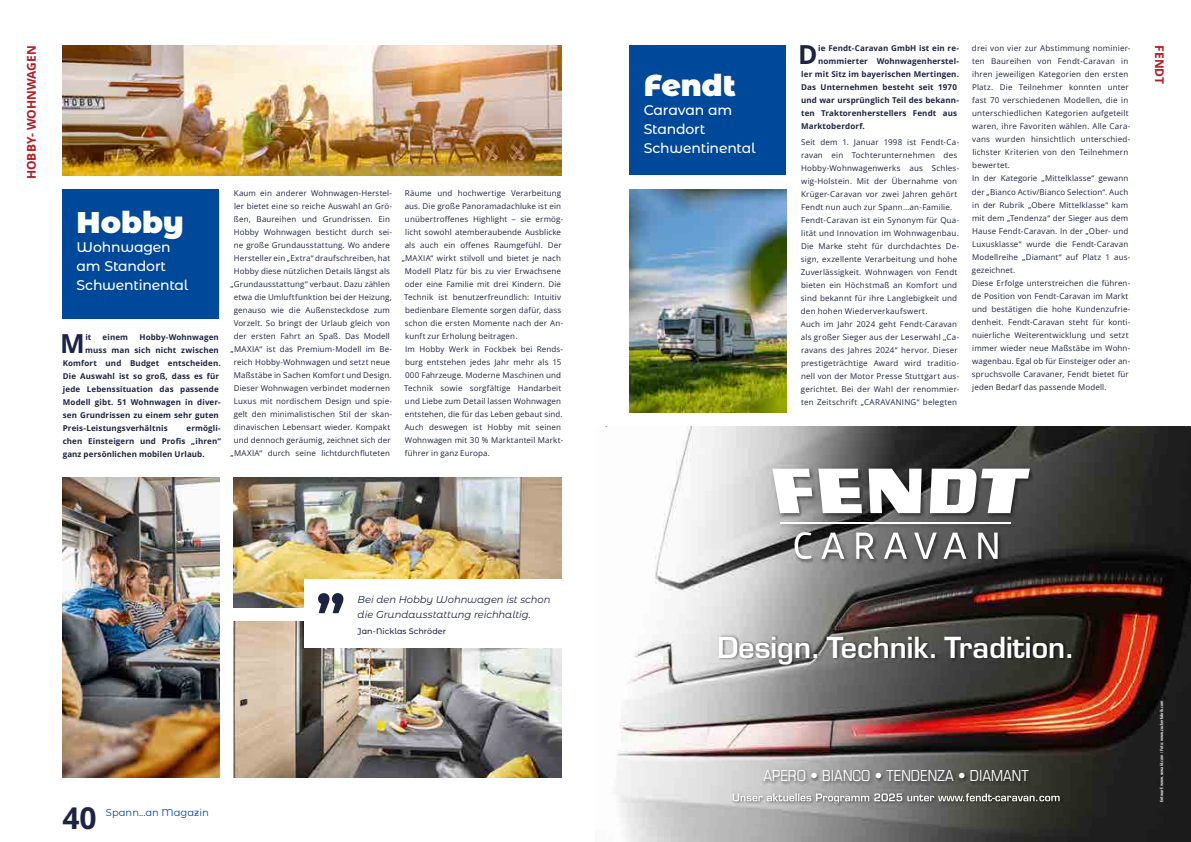
<style>
.page{position:relative;width:1191px;height:842px;background:#fff}
.page>*{position:absolute;margin:0;border:0;box-sizing:border-box;transform-origin:0 0}
.t1{font:900 30px "Montserrat Alternates";letter-spacing:-.005em;color:#fff}
.t2{font:700 30px "Open Sans";color:#1d2443}
.t3{font:600 28.4px "Eurostile";color:#fff}
.t4{font:700 26.2px "Open Sans";color:#1d2443}
.t5{font:condensed 15.1px "Eurostile";color:#fff}
.t6{font:500 14px/19px "Montserrat Alternates";letter-spacing:-.015em;color:#fff}
.t7{font:700 12px "Open Sans";color:#b81820}
.t8{font:italic 10px/15px "Montserrat Alternates";letter-spacing:-.005em;color:#1d2443}
.t9{font:10px "Montserrat Alternates";color:#00489a}
.t10{font:8px/13px "Open Sans";letter-spacing:.02em;color:#1d2443}
.t11{font:700 8px/13px "Open Sans";letter-spacing:.015em;color:#1d2443;text-align:justify}
.t12{font:500 8px "Montserrat Alternates";letter-spacing:.005em;color:#1d2443}
.t13{font:700 condensed 4.3px "Frutiger";color:#fff}
</style>
<div class="page">
<img style="left:233px;top:477px;width:328px;height:130px">
<img style="left:62px;top:46px;width:499px;height:129px">
<img style="left:233px;top:621px;width:328px;height:157px">
<div style="left:62px;top:189px;width:157px;height:130px;background:#00489a"></div>
<img style="left:62px;top:477px;width:157px;height:301px">
<div style="left:305px;top:579px;width:258px;height:69px;background:#fff"></div>
<svg style="left:318px;top:593px;width:25px;height:20px"></svg>
<div style="left:629px;top:45px;width:157px;height:130px;background:#00489a"></div>
<img style="left:629px;top:189px;width:157px;height:223px">
<img style="left:605px;top:426px;width:586px;height:416px">
<img style="left:611px;top:448px;width:577px;height:135px">
<svg style="left:978px;top:533px;width:19px;height:26px"></svg>
<svg style="left:943px;top:533px;width:23px;height:26px"></svg>
<svg style="left:914px;top:533px;width:22px;height:26px"></svg>
<svg style="left:884px;top:533px;width:23px;height:26px"></svg>
<svg style="left:856px;top:533px;width:18px;height:26px"></svg>
<svg style="left:821px;top:533px;width:23px;height:26px"></svg>
<svg style="left:793px;top:532px;width:18px;height:28px"></svg>
<hr style="left:780px;top:522px;width:230px;height:1px;background:#fff">
<svg style="left:930px;top:469px;width:99px;height:44px"></svg>
<svg style="left:868px;top:469px;width:53px;height:44px"></svg>
<svg style="left:818px;top:469px;width:44px;height:44px"></svg>
<svg style="left:772px;top:469px;width:40px;height:44px"></svg>
<img style="left:605px;top:764px;width:586px;height:62px">
<img style="left:605px;top:628px;width:586px;height:55px">
<img style="left:732px;top:793px;width:324px;height:8px">
<h3 class="t4" style="left:798px;top:36px;width:21px">D</h3>
<p class="t11" style="left:818px;top:42px;width:142px">ie Fendt-Caravan GmbH ist ein re-</p>
<p class="t10" style="left:972px;top:42px;width:160px">drei von vier zur Abstimmung nominier&shy;ten Baureihen von Fendt-Caravan in ihren jeweiligen Kategorien den ersten Platz. Die Teilnehmer konnten unter fast 70 verschiedenen Modellen, die in unterschiedlichen Kategorien aufgeteilt waren, ihre Favoriten wählen. Alle Cara&shy;vans wurden hinsichtlich unterschied&shy;lichster Kriterien von den Teilnehmern bewertet.<br>In der Kategorie „Mittelklasse“ gewann der „Bianco Activ/Bianco Selection“. Auch in der Rubrik „Obere Mittelklasse“ kam mit dem „Tendenza“ der Sieger aus dem Hause Fendt-Caravan. In der „Ober- und Luxusklasse“ wurde die Fendt-Caravan Modellreihe „Diamant“ auf Platz 1 aus&shy;gezeichnet.<br>Diese Erfolge unterstreichen die führen&shy;de Position von Fendt-Caravan im Markt und bestätigen die hohe Kundenzufrie&shy;denheit. Fendt-Caravan steht für konti&shy;nuierliche Weiterentwicklung und setzt immer wieder neue Maßstäbe im Wohn&shy;wagenbau. Egal ob für Einsteiger oder an&shy;spruchsvolle Caravaner, Fendt bietet für jeden Bedarf das passende Modell.</p>
<h3 class="t7" style="left:23px;top:179px;width:135px;rotate:-90deg">HOBBY- WOHNWAGEN</h3>
<h3 class="t7" style="left:1168px;top:45px;width:40px;rotate:90deg">FENDT</h3>
<p class="t11" style="left:818px;top:55px;width:142px">nommierter Wohnwagenherstel-</p>
<p class="t11" style="left:801px;top:68px;width:159px">ler mit Sitz im bayerischen Mertingen.</p>
<p class="t11" style="left:801px;top:81px;width:157px">Das Unternehmen besteht seit 1970</p>
<p class="t11" style="left:801px;top:94px;width:159px">und war ursprünglich Teil des bekann-</p>
<p class="t11" style="left:801px;top:107px;width:157px">ten Traktorenherstellers Fendt aus</p>
<p class="t11" style="left:801px;top:120px;width:65px">Marktoberdorf.</p>
<p class="t10" style="left:800px;top:136px;width:160px">Seit dem 1. Januar 1998 ist Fendt-Ca&shy;ravan ein Tochterunternehmen des Hobby-Wohnwagenwerks aus Schles&shy;wig-Holstein. Mit der Übernahme von Krüger-Caravan vor zwei Jahren gehört Fendt nun auch zur Spann…an-Familie.<br>Fendt-Caravan ist ein Synonym für Qua&shy;lität und Innovation im Wohnwagenbau.<br>Die Marke steht für durchdachtes De&shy;sign, exzellente Verarbeitung und hohe Zuverlässigkeit. Wohnwagen von Fendt bieten ein Höchstmaß an Komfort und sind bekannt für ihre Langlebigkeit und den hohen Wiederverkaufswert.<br>Auch im Jahr 2024 geht Fendt-Caravan als großer Sieger aus der Leserwahl „Ca&shy;ravans des Jahres 2024“ hervor. Dieser prestigeträchtige Award wird traditio&shy;nell von der Motor Presse Stuttgart aus&shy;gerichtet. Bei der Wahl der renommier&shy;ten Zeitschrift „CARAVANING“ belegten</p>
<h1 class="t1" style="left:643px;top:63px;width:94px">Fendt</h1>
<h3 class="t6" style="left:643px;top:100px;width:113px">Caravan am<br>Standort<br>Schwentinental</h3>
<p class="t10" style="left:231px;top:186px;width:163px;text-align:center">Kaum ein anderer Wohnwagen-Herstel&shy;ler bietet eine so reiche Auswahl an Grö&shy;ßen, Baureihen und Grundrissen. Ein Hobby Wohnwagen besticht durch sei&shy;ne große Grundausstattung. Wo andere Hersteller ein „Extra“ draufschreiben, hat Hobby diese nützlichen Details längst als „Grundausstattung“ verbaut. Dazu zählen etwa die Umluftfunktion bei der Heizung, genauso wie die Außensteckdose zum Vorzelt. So bringt der Urlaub gleich von der ersten Fahrt an Spaß. Das Modell „MAXIA“ ist das Premium-Modell im Be&shy;reich Hobby-Wohnwagen und setzt neue Maßstäbe in Sachen Komfort und Design.<br>Dieser Wohnwagen verbindet modernen Luxus mit nordischem Design und spie&shy;gelt den minimalistischen Stil der skan&shy;dinavischen Lebensart wieder. Kompakt und dennoch geräumig, zeichnet sich der „MAXIA“ durch seine lichtdurchfluteten</p>
<p class="t10" style="left:405px;top:186px;width:158px">Räume und hochwertige Verarbeitung</p>
<p class="t10" style="left:405px;top:199px;width:158px">aus. Die große Panoramadachluke ist ein</p>
<p class="t10" style="left:405px;top:212px;width:160px">unübertroffenes Highlight – sie ermög-</p>
<p class="t10" style="left:405px;top:225px;width:157px">licht sowohl atemberaubende Ausblicke</p>
<p class="t10" style="left:405px;top:238px;width:158px">als auch ein offenes Raumgefühl. Der</p>
<p class="t10" style="left:402px;top:251px;width:161px">„MAXIA“ wirkt stilvoll und bietet je nach</p>
<p class="t10" style="left:405px;top:264px;width:158px">Modell Platz für bis zu vier Erwachsene</p>
<p class="t10" style="left:405px;top:277px;width:158px">oder eine Familie mit drei Kindern. Die</p>
<p class="t10" style="left:404px;top:290px;width:158px">Technik ist benutzerfreundlich: Intuitiv</p>
<p class="t10" style="left:405px;top:303px;width:158px">bedienbare Elemente sorgen dafür, dass</p>
<p class="t10" style="left:405px;top:316px;width:160px">schon die ersten Momente nach der An-</p>
<p class="t10" style="left:405px;top:329px;width:114px">kunft zur Erholung beitragen.</p>
<p class="t10" style="left:405px;top:342px;width:160px">Im Hobby Werk in Fockbek bei Rends-</p>
<p class="t10" style="left:405px;top:355px;width:158px">burg entstehen jedes Jahr mehr als 15</p>
<p class="t10" style="left:405px;top:368px;width:157px">000 Fahrzeuge. Moderne Maschinen und</p>
<p class="t10" style="left:404px;top:381px;width:159px">Technik sowie sorgfältige Handarbeit</p>
<p class="t10" style="left:405px;top:394px;width:158px">und Liebe zum Detail lassen Wohnwagen</p>
<p class="t10" style="left:405px;top:407px;width:159px">entstehen, die für das Leben gebaut sind.</p>
<p class="t10" style="left:405px;top:420px;width:158px">Auch deswegen ist Hobby mit seinen</p>
<p class="t10" style="left:405px;top:433px;width:160px">Wohnwagen mit 30 % Marktanteil Markt-</p>
<p class="t10" style="left:405px;top:446px;width:86px">führer in ganz Europa.</p>
<h1 class="t1" style="left:77px;top:199px;width:109px">Hobby</h1>
<h3 class="t6" style="left:77px;top:237px;width:113px">Wohnwagen am Standort<br>Schwentinental</h3>
<h3 class="t4" style="left:60px;top:324px;width:26px">M</h3>
<p class="t11" style="left:85px;top:330px;width:8px">it</p>
<p class="t11" style="left:103px;top:330px;width:27px">einem</p>
<p class="t11" style="left:139px;top:330px;width:81px">Hobby-Wohnwagen</p>
<p class="t11" style="left:85px;top:343px;width:135px">muss man sich nicht zwischen</p>
<p class="t11" style="left:63px;top:356px;width:159px">Komfort und Budget entscheiden.</p>
<p class="t11" style="left:63px;top:369px;width:158px">Die Auswahl ist so groß, dass es für</p>
<p class="t11" style="left:63px;top:382px;width:157px">jede Lebenssituation das passende</p>
<p class="t11" style="left:63px;top:395px;width:159px">Modell gibt. 51 Wohnwagen in diver-</p>
<p class="t11" style="left:63px;top:408px;width:157px">sen Grundrissen zu einem sehr guten</p>
<p class="t11" style="left:63px;top:421px;width:106px">Preis-Leistungsverhältnis</p>
<p class="t11" style="left:63px;top:421px;width:160px;text-indent:124px">ermögli&shy;chen Einsteigern und Profis „ihren“ ganz persönlichen mobilen Urlaub.</p>
<h1 class="t2" style="left:62px;top:797px;width:36px">40</h1>
<p class="t9" style="left:106px;top:805px;width:104px">Spann...an Magazin</p>
<p class="t8" style="left:357px;top:591px;width:194px">Bei den Hobby Wohnwagen ist schon die Grundausstattung reichhaltig.</p>
<p class="t12" style="left:357px;top:625px;width:90px">Jan-Nicklas Schröder</p>
<h2 class="t3" style="left:717px;top:629px;width:359px">Design. Technik. Tradition.</h2>
<h3 class="t5" style="left:763px;top:767px;width:267px">APERO • BIANCO • TENDENZA • DIAMANT</h3>
<p class="t13" style="left:1159px;top:802px;width:103px;rotate:-90deg">Entwurf: www.sewald.com / Foto: www.zuckerfabrik.com</p>
</div>
